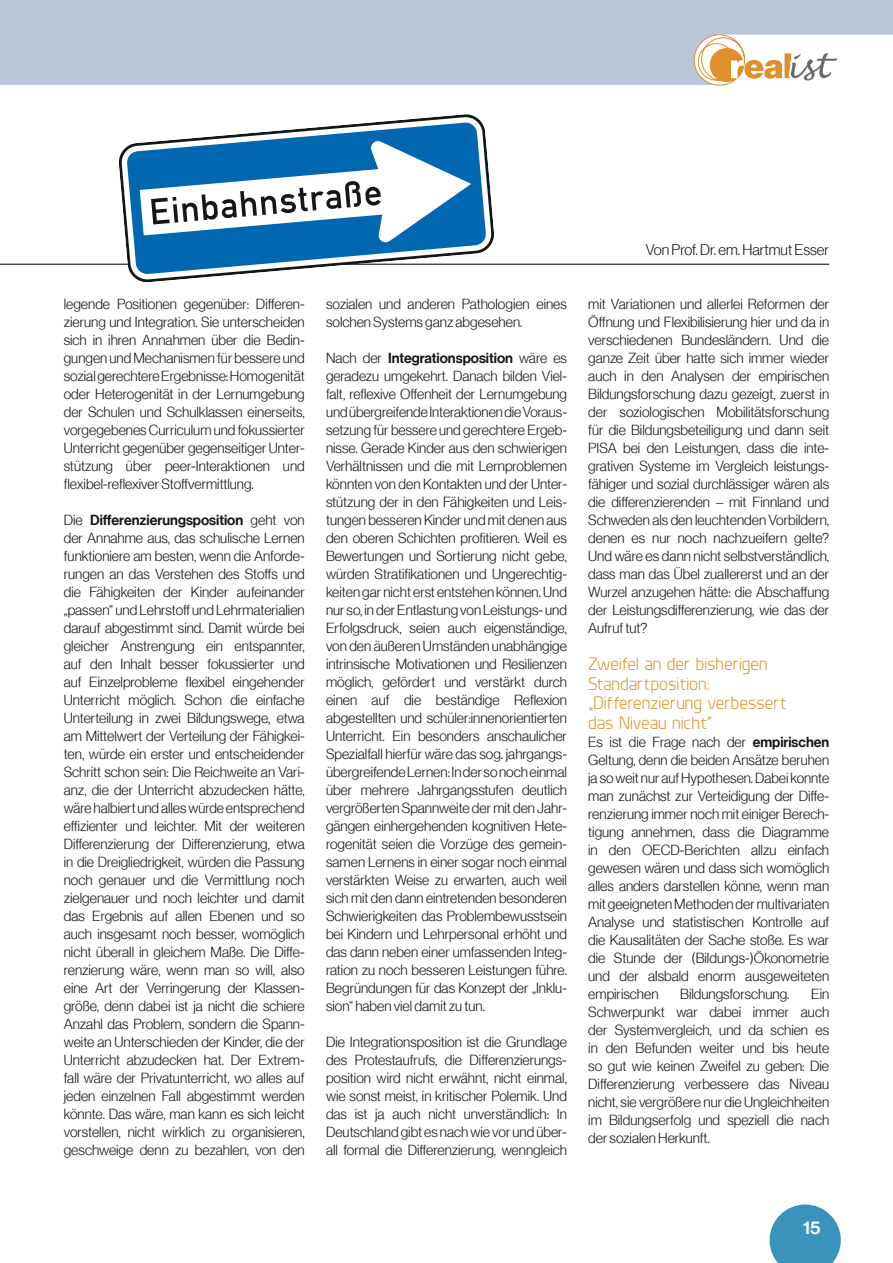
<style>
.page{position:relative;width:893px;height:1263px;background:#fff}
.page>*{position:absolute;margin:0;border:0;box-sizing:border-box;transform-origin:0 0}
.t1{font:18px/19.5px "Planer";color:#df902a}
.t2{font:18px "N Haas Grotesk DS Pro 65 Md";color:#fff}
.t3{font:15px "N Haas Grotesk DS Pro 45 Lt";color:#151616}
.t4{font:14.25px/18px "N Haas Grotesk DS Pro 45 Lt";color:#151616;text-align:justify}
.t5{font:14.25px "N Haas Grotesk DS Pro 65 Md";color:#151616}
.s1{font-family:"N Haas Grotesk DS Pro 45 Lt"}
.s2{font-family:"N Haas Grotesk DS Pro 65 Md"}
</style>
<div class="page">
<div style="left:0;top:0;width:893px;height:85px;background:#bbc6d9"></div>
<svg style="left:694px;top:35px;width:143px;height:50px"></svg>
<svg style="left:770px;top:1204px;width:71px;height:59px"></svg>
<hr style="left:0;top:264px;width:829px;height:1px;background:#151616">
<svg style="left:118px;top:114px;width:377px;height:169px"></svg>
<svg style="left:127px;top:122px;width:359px;height:152px"></svg>
<svg style="left:140px;top:141px;width:331px;height:102px"></svg>
<p class="t4" style="left:64px;top:295px;width:242px">legende Positionen gegenüber: Differen&shy;zierung und Integration. Sie unterscheiden sich in ihren Annahmen über die Bedin&shy;gungen und Mechanismen für bessere und sozial gerechtere Ergebnisse: Homogenität oder Heterogenität in der Lernumgebung der Schulen und Schulklassen einerseits, vorgegebenes Curriculum und fokussierter Unterricht gegenüber gegenseitiger Unter&shy;stützung über peer-Interaktionen und flexibel-reflexiver Stoffvermittlung.</p>
<p class="t5" style="left:64px;top:511px;width:242px"><span class="s1">Die</span> Differenzierungsposition <span class="s1">geht von</span></p>
<p class="t4" style="left:64px;top:529px;width:242px">der Annahme aus, das schulische Lernen funktioniere am besten, wenn die Anforde&shy;rungen an das Verstehen des Stoffs und die Fähigkeiten der Kinder aufeinander „passen“ und Lehrstoff und Lehrmaterialien darauf abgestimmt sind. Damit würde bei gleicher Anstrengung ein entspannter, auf den Inhalt besser fokussierter und auf Einzelprobleme flexibel eingehender Unterricht möglich. Schon die einfache Unterteilung in zwei Bildungswege, etwa am Mittelwert der Verteilung der Fähigkei&shy;ten, würde ein erster und entscheidender Schritt schon sein: Die Reichweite an Vari&shy;anz, die der Unterricht abzudecken hätte, wäre halbiert und alles würde entsprechend effizienter und leichter. Mit der weiteren Differenzierung der Differenzierung, etwa in die Dreigliedrigkeit, würden die Passung noch genauer und die Vermittlung noch zielgenauer und noch leichter und damit das Ergebnis auf allen Ebenen und so auch insgesamt noch besser, womöglich nicht überall in gleichem Maße. Die Diffe&shy;renzierung wäre, wenn man so will, also eine Art der Verringerung der Klassen&shy;größe, denn dabei ist ja nicht die schiere Anzahl das Problem, sondern die Spann&shy;weite an Unterschieden der Kinder, die der Unterricht abzudecken hat. Der Extrem&shy;fall wäre der Privatunterricht, wo alles auf jeden einzelnen Fall abgestimmt werden könnte. Das wäre, man kann es sich leicht vorstellen, nicht wirklich zu organisieren, geschweige denn zu bezahlen, von den</p>
<p class="t4" style="left:326px;top:295px;width:242px">sozialen und anderen Pathologien eines solchen Systems ganz abgesehen.</p>
<p class="t5" style="left:326px;top:349px;width:242px"><span class="s1">Nach der</span> Integrationsposition <span class="s1">wäre es</span></p>
<p class="t4" style="left:326px;top:367px;width:242px">geradezu umgekehrt. Danach bilden Viel&shy;falt, reflexive Offenheit der Lernumgebung und übergreifende Interaktionen die Voraus&shy;setzung für bessere und gerechtere Ergeb&shy;nisse. Gerade Kinder aus den schwierigen Verhältnissen und die mit Lernproblemen könnten von den Kontakten und der Unter&shy;stützung der in den Fähigkeiten und Leis&shy;tungen besseren Kinder und mit denen aus den oberen Schichten profitieren. Weil es Bewertungen und Sortierung nicht gebe, würden Stratifikationen und Ungerechtig&shy;keiten gar nicht erst entstehen können. Und nur so, in der Entlastung von Leistungs- und Erfolgsdruck, seien auch eigenständige, von den äußeren Umständen unabhängige intrinsische Motivationen und Resilienzen möglich, gefördert und verstärkt durch einen auf die beständige Reflexion abgestellten und schüler:innenorientierten Unterricht. Ein besonders anschaulicher Spezialfall hierfür wäre das sog. jahrgangs&shy;übergreifende Lernen: In der so noch einmal über mehrere Jahrgangsstufen deutlich vergrößerten Spannweite der mit den Jahr&shy;gängen einhergehenden kognitiven Hete&shy;rogenität seien die Vorzüge des gemein&shy;samen Lernens in einer sogar noch einmal verstärkten Weise zu erwarten, auch weil sich mit den dann eintretenden besonderen Schwierigkeiten das Problembewusstsein bei Kindern und Lehrpersonal erhöht und das dann neben einer umfassenden Integ&shy;ration zu noch besseren Leistungen führe.<br>Begründungen für das Konzept der „Inklu&shy;sion“ haben viel damit zu tun.</p>
<p class="t4" style="left:326px;top:1033px;width:242px">Die Integrationsposition ist die Grundlage des Protestaufrufs, die Differenzierungs&shy;position wird nicht erwähnt, nicht einmal, wie sonst meist, in kritischer Polemik. Und das ist ja auch nicht unverständlich: In Deutschland gibt es nach wie vor und über&shy;all formal die Differenzierung, wenngleich</p>
<p class="t3" style="left:646px;top:241px;width:185px">Von Prof. Dr. em. Hartmut Esser</p>
<p class="t4" style="left:588px;top:295px;width:242px">mit Variationen und allerlei Reformen der Öffnung und Flexibilisierung hier und da in verschiedenen Bundesländern. Und die ganze Zeit über hatte sich immer wieder auch in den Analysen der empirischen Bildungsforschung dazu gezeigt, zuerst in der soziologischen Mobilitätsforschung für die Bildungsbeteiligung und dann seit PISA bei den Leistungen, dass die inte&shy;grativen Systeme im Vergleich leistungs&shy;fähiger und sozial durchlässiger wären als die differenzierenden – mit Finnland und Schweden als den leuchtenden Vorbildern, denen es nur noch nachzueifern gelte?<br>Und wäre es dann nicht selbstverständlich, dass man das Übel zuallererst und an der Wurzel anzugehen hätte: die Abschaffung der Leistungsdifferenzierung, wie das der Aufruf tut?</p>
<p class="t1" style="left:588px;top:654px;width:200px">Zweifel an der bisherigen<br>Standartposition: „Differenzierung verbessert das Niveau nicht“</p>
<p class="t4" style="left:588px;top:733px;width:242px">Es ist die Frage nach der <span class="s2">empirischen </span>Geltung, denn die beiden Ansätze beruhen ja so weit nur auf Hypothesen. Dabei konnte man zunächst zur Verteidigung der Diffe&shy;renzierung immer noch mit einiger Berech&shy;tigung annehmen, dass die Diagramme in den OECD-Berichten allzu einfach gewesen wären und dass sich womöglich alles anders darstellen könne, wenn man mit geeigneten Methoden der multivariaten Analyse und statistischen Kontrolle auf die Kausalitäten der Sache stoße. Es war die Stunde der (Bildungs-)Ökonometrie und der alsbald enorm ausgeweiteten empirischen</p>
<p class="t4" style="left:680px;top:985px;width:111px">Bildungsforschung.</p>
<p class="t4" style="left:588px;top:985px;width:242px;text-indent:223px">Ein Schwerpunkt war dabei immer auch der Systemvergleich, und da schien es in den Befunden weiter und bis heute so gut wie keinen Zweifel zu geben: Die Differenzierung verbessere das Niveau nicht, sie vergrößere nur die Ungleichheiten im Bildungserfolg und speziell die nach der sozialen Herkunft.</p>
<p class="t2" style="left:803px;top:1217px;width:19px">15</p>
</div>
